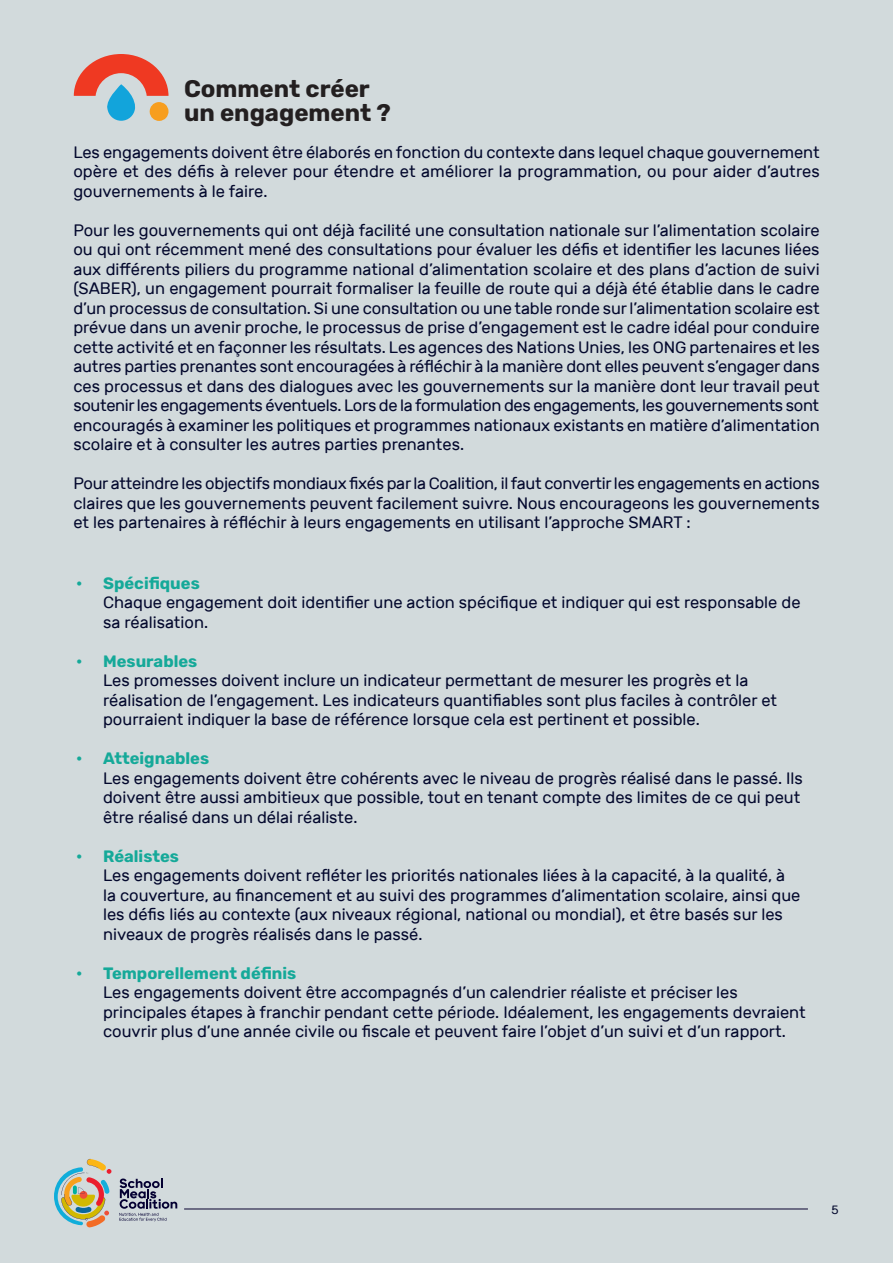
<style>
.page{position:relative;width:893px;height:1263px;background:#d2dadc}
.page>*{position:absolute;margin:0;border:0;box-sizing:border-box;transform-origin:0 0}
.t1{font:700 24px/24px "Rubik";color:#231f20}
.t2{font:16.5px/19.5px "Rubik";color:#03082d}
.t3{font:700 16.5px "Rubik";color:#15a999}
.t4{font:12px "Rubik";color:#03082d}
</style>
<div class="page">
<svg style="left:119px;top:1178px;width:58px;height:43px"></svg>
<svg style="left:54px;top:1159px;width:57px;height:69px"></svg>
<hr style="left:184px;top:1209px;width:624px;height:1px;background:#09012f">
<svg style="left:74px;top:54px;width:95px;height:67px"></svg>
<h1 class="t1" style="left:184px;top:77px;width:208px">Comment créer un engagement ?</h1>
<p class="t2" style="left:73px;top:142px;width:748px;text-align:justify">Les engagements doivent être élaborés en fonction du contexte dans lequel chaque gouvernement opère et des défis à relever pour étendre et améliorer la programmation, ou pour aider d’autres gouvernements à le faire.</p>
<p class="t2" style="left:73px;top:220px;width:748px;text-align:justify">Pour les gouvernements qui ont déjà facilité une consultation nationale sur l’alimentation scolaire ou qui ont récemment mené des consultations pour évaluer les défis et identifier les lacunes liées aux différents piliers du programme national d’alimentation scolaire et des plans d’action de suivi (SABER), un engagement pourrait formaliser la feuille de route qui a déjà été établie dans le cadre d’un processus de consultation. Si une consultation ou une table ronde sur l’alimentation scolaire est prévue dans un avenir proche, le processus de prise d’engagement est le cadre idéal pour conduire cette activité et en façonner les résultats. Les agences des Nations Unies, les ONG partenaires et les autres parties prenantes sont encouragées à réfléchir à la manière dont elles peuvent s’engager dans ces processus et dans des dialogues avec les gouvernements sur la manière dont leur travail peut soutenir les engagements éventuels. Lors de la formulation des engagements, les gouvernements sont encouragés à examiner les politiques et programmes nationaux existants en matière d’alimentation scolaire et à consulter les autres parties prenantes.</p>
<p class="t2" style="left:73px;top:474px;width:748px;text-align:justify">Pour atteindre les objectifs mondiaux fixés par la Coalition, il faut convertir les engagements en actions claires que les gouvernements peuvent facilement suivre. Nous encourageons les gouvernements et les partenaires à réfléchir à leurs engagements en utilisant l’approche SMART :</p>
<p class="t3" style="left:76px;top:573px;width:125px">• Spécifiques</p>
<p class="t2" style="left:103px;top:593px;width:699px">Chaque engagement doit identifier une action spécifique et indiquer qui est responsable de sa réalisation.</p>
<p class="t3" style="left:76px;top:651px;width:123px">• Mesurables</p>
<p class="t2" style="left:103px;top:671px;width:675px">Les promesses doivent inclure un indicateur permettant de mesurer les progrès et la réalisation de l’engagement. Les indicateurs quantifiables sont plus faciles à contrôler et pourraient indiquer la base de référence lorsque cela est pertinent et possible.</p>
<p class="t3" style="left:76px;top:749px;width:135px">• Atteignables</p>
<p class="t2" style="left:103px;top:768px;width:701px">Les engagements doivent être cohérents avec le niveau de progrès réalisé dans le passé. Ils doivent être aussi ambitieux que possible, tout en tenant compte des limites de ce qui peut être réalisé dans un délai réaliste.</p>
<p class="t3" style="left:76px;top:846px;width:104px">• Réalistes</p>
<p class="t2" style="left:103px;top:866px;width:699px">Les engagements doivent refléter les priorités nationales liées à la capacité, à la qualité, à la couverture, au financement et au suivi des programmes d’alimentation scolaire, ainsi que les défis liés au contexte (aux niveaux régional, national ou mondial), et être basés sur les niveaux de progrès réalisés dans le passé.</p>
<p class="t3" style="left:76px;top:963px;width:222px">• Temporellement définis</p>
<p class="t2" style="left:103px;top:983px;width:704px">Les engagements doivent être accompagnés d’un calendrier réaliste et préciser les principales étapes à franchir pendant cette période. Idéalement, les engagements devraient couvrir plus d’une année civile ou fiscale et peuvent faire l’objet d’un suivi et d’un rapport.</p>
<p class="t4" style="left:831px;top:1203px;width:9px">5</p>
</div>
